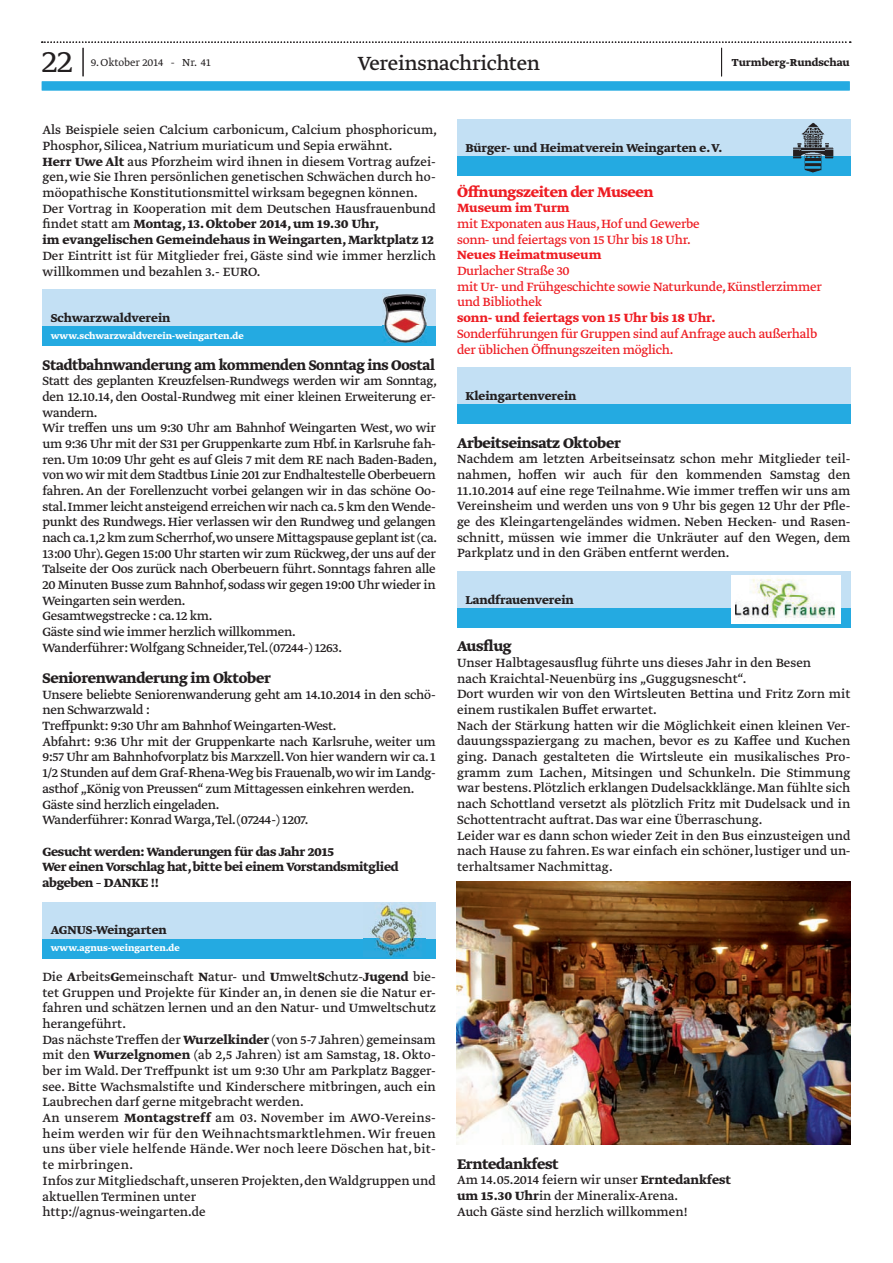
<style>
.page{position:relative;width:893px;height:1263px;background:#fff}
.page>*{position:absolute;margin:0;border:0;box-sizing:border-box;transform-origin:0 0}
.t1{font:300 36px "Greta Text Std";color:#231f20}
.t2{font:22.5px "Greta Text Std";letter-spacing:-.015em;color:#231f20}
.t3{font:700 16.5px "Greta Text Std";letter-spacing:-.02em;color:#231f20}
.t4{font:700 16.5px "Greta Text Std";letter-spacing:-.02em;color:#231f20;scale:.96 1}
.t5{font:700 16.5px "Greta Text Std";letter-spacing:-.02em;color:#ee1d23}
.t6{font:14.1px/15.8px "Greta Text Std";color:#231f20}
.t7{font:14.1px/15.8px "Greta Text Std";letter-spacing:-.02em;color:#231f20}
.t8{font:14.1px/15.8px "Greta Text Std";letter-spacing:-.02em;color:#ee1d23}
.t9{font:700 14.1px/15.8px "Greta Text Std";letter-spacing:-.02em;color:#231f20}
.t10{font:700 14.1px "Greta Text Std";color:#ee1d23}
.t11{font:700 13.5px "Greta Text Std";color:#231f20}
.t12{font:300 12px "Greta Text Std";color:#231f20}
.t13{font:700 12px "Greta Text Std";color:#231f20}
.t14{font:700 10.5px "Greta Text Std";color:#fff}
.s1{font-weight:700}
</style>
<div class="page">
<div style="left:42px;top:81px;width:808px;height:9px;background:#24aae1"></div>
<svg style="left:42px;top:41px;width:809px;height:35px"></svg>
<div style="left:43px;top:289px;width:393px;height:57px;background:#c3e0f4"></div>
<div style="left:43px;top:326px;width:393px;height:20px;background:#24aae1"></div>
<img style="left:383px;top:294px;width:43px;height:48px">
<div style="left:43px;top:901px;width:393px;height:57px;background:#c3e0f4"></div>
<div style="left:43px;top:938px;width:393px;height:20px;background:#24aae1"></div>
<img style="left:370px;top:904px;width:52px;height:53px">
<div style="left:457px;top:119px;width:393px;height:57px;background:#c3e0f4"></div>
<div style="left:457px;top:156px;width:393px;height:20px;background:#24aae1"></div>
<img style="left:793px;top:122px;width:41px;height:51px">
<div style="left:457px;top:367px;width:393px;height:57px;background:#c3e0f4"></div>
<div style="left:457px;top:404px;width:393px;height:20px;background:#24aae1"></div>
<div style="left:457px;top:571px;width:393px;height:57px;background:#c3e0f4"></div>
<div style="left:457px;top:608px;width:393px;height:20px;background:#24aae1"></div>
<img style="left:731px;top:575px;width:110px;height:49px">
<img style="left:457px;top:882px;width:394px;height:263px">
<h1 class="t1" style="left:42px;top:41px;width:32px">22</h1>
<p class="t12" style="left:91px;top:56px;width:122px">9. Oktober 2014 - Nr. 41</p>
<h2 class="t2" style="left:358px;top:50px;width:184px">Vereinsnachrichten</h2>
<p class="t13" style="left:732px;top:56px;width:119px">Turmberg-Rundschau</p>
<p class="t6" style="left:43px;top:123px;width:396px">Als Beispiele seien Calcium carbonicum, Calcium phosphoricum, Phosphor, Silicea, Natrium muriaticum und Sepia erwähnt.<br><span class="s1">Herr Uwe Alt</span> aus Pforzheim wird ihnen in diesem Vortrag aufzei&shy;gen, wie Sie Ihren persönlichen genetischen Schwächen durch ho&shy;möopathische Konstitutionsmittel wirksam begegnen können.<br>Der Vortrag in Kooperation mit dem Deutschen Hausfrauenbund findet statt am <span class="s1">Montag, 13. Oktober 2014, um 19.30 Uhr,<br>im evangelischen Gemeindehaus in Weingarten, Marktplatz 12</span></p>
<p class="t6" style="left:43px;top:248px;width:395px">Der Eintritt ist für Mitglieder frei, Gäste sind wie immer herzlich willkommen und bezahlen 3.- EURO.</p>
<p class="t11" style="left:51px;top:310px;width:121px">Schwarzwaldverein</p>
<p class="t14" style="left:51px;top:329px;width:194px">www.schwarzwaldverein-weingarten.de</p>
<p class="t4" style="left:43px;top:355px;width:410px">Stadtbahnwanderung am kommenden Sonntag ins Oostal</p>
<p class="t7" style="left:43px;top:374px;width:396px">Statt des geplanten Kreuzfelsen-Rundwegs werden wir am Sonntag, den 12.10.14, den Oostal-Rundweg mit einer kleinen Erweiterung er&shy;wandern.<br>Wir treffen uns um 9:30 Uhr am Bahnhof Weingarten West, wo wir um 9:36 Uhr mit der S31 per Gruppenkarte zum Hbf. in Karlsruhe fah&shy;ren. Um 10:09 Uhr geht es auf Gleis 7 mit dem RE nach Baden-Baden, von wo wir mit dem Stadtbus Linie 201 zur Endhaltestelle Oberbeuern fahren. An der Forellenzucht vorbei gelangen wir in das schöne Oo&shy;stal.Immer leicht ansteigend erreichen wir nach ca.5 km den Wende&shy;punkt des Rundwegs. Hier verlassen wir den Rundweg und gelangen nach ca.1,2 km zum Scherrhof,wo unsere Mittagspause geplant ist (ca.<br>13:00 Uhr). Gegen 15:00 Uhr starten wir zum Rückweg, der uns auf der Talseite der Oos zurück nach Oberbeuern führt. Sonntags fahren alle 20 Minuten Busse zum Bahnhof,sodass wir gegen 19:00 Uhr wieder in Weingarten sein werden.<br>Gesamtwegstrecke : ca. 12 km.<br>Gäste sind wie immer herzlich willkommen.<br>Wanderführer: Wolfgang Schneider,Tel. (07244-) 1263.</p>
<p class="t3" style="left:43px;top:668px;width:230px">Seniorenwanderung im Oktober</p>
<p class="t7" style="left:43px;top:687px;width:395px">Unsere beliebte Seniorenwanderung geht am 14.10.2014 in den schö&shy;nen Schwarzwald :<br>Treffpunkt: 9:30 Uhr am Bahnhof Weingarten-West.<br>Abfahrt: 9:36 Uhr mit der Gruppenkarte nach Karlsruhe, weiter um 9:57 Uhr am Bahnhofvorplatz bis Marxzell. Von hier wandern wir ca. 1<br>1/2 Stunden auf dem Graf-Rhena-Weg bis Frauenalb,wo wir im Landg&shy;asthof „König von Preussen“ zum Mittagessen einkehren werden.<br>Gäste sind herzlich eingeladen.<br>Wanderführer: Konrad Warga,Tel. (07244-) 1207.</p>
<p class="t9" style="left:43px;top:844px;width:358px">Gesucht werden: Wanderungen für das Jahr 2015<br>Wer einen Vorschlag hat, bitte bei einem Vorstandsmitglied abgeben – DANKE !!</p>
<p class="t11" style="left:51px;top:922px;width:117px">AGNUS-Weingarten</p>
<p class="t14" style="left:51px;top:942px;width:130px">www.agnus-weingarten.de</p>
<p class="t6" style="left:43px;top:969px;width:395px">Die <span class="s1">A</span>rbeits<span class="s1">G</span>emeinschaft <span class="s1">N</span>atur- und <span class="s1">U</span>mwelt<span class="s1">S</span>chutz-<span class="s1">Jugend</span> bie&shy;tet Gruppen und Projekte für Kinder an, in denen sie die Natur er&shy;fahren und schätzen lernen und an den Natur- und Umweltschutz herangeführt.<br>Das nächste Treffen der <span class="s1">Wurzelkinder</span> (von 5-7 Jahren) gemeinsam mit den <span class="s1">Wurzelgnomen</span> (ab 2,5 Jahren) ist am Samstag, 18. Okto&shy;ber im Wald. Der Treffpunkt ist um 9:30 Uhr am Parkplatz Bagger&shy;see. Bitte Wachsmalstifte und Kinderschere mitbringen, auch ein Laubrechen darf gerne mitgebracht werden.<br>An unserem <span class="s1">Montagstreff</span> am 03. November im AWO-Vereins&shy;heim werden wir für den Weihnachtsmarktlehmen. Wir freuen uns über viele helfende Hände. Wer noch leere Döschen hat, bit&shy;te mirbringen.<br>Infos zur Mitgliedschaft, unseren Projekten, den Waldgruppen und aktuellen Terminen unter<br>http://agnus-weingarten.de</p>
<p class="t11" style="left:465px;top:140px;width:259px">Bürger- und Heimatverein Weingarten e. V.</p>
<p class="t5" style="left:457px;top:182px;width:198px">Öffnungszeiten der Museen</p>
<p class="t10" style="left:457px;top:200px;width:114px">Museum im Turm</p>
<p class="t8" style="left:457px;top:217px;width:244px">mit Exponaten aus Haus, Hof und Gewerbe sonn- und feiertags von 15 Uhr bis 18 Uhr.</p>
<p class="t10" style="left:457px;top:247px;width:146px">Neues Heimatmuseum</p>
<p class="t8" style="left:457px;top:264px;width:366px">Durlacher Straße 30<br>mit Ur- und Frühgeschichte sowie Naturkunde, Künstlerzimmer und Bibliothek</p>
<p class="t10" style="left:457px;top:310px;width:260px">sonn- und feiertags von 15 Uhr bis 18 Uhr.</p>
<p class="t8" style="left:457px;top:326px;width:362px">Sonderführungen für Gruppen sind auf Anfrage auch außerhalb der üblichen Öffnungszeiten möglich.</p>
<p class="t11" style="left:465px;top:387px;width:113px">Kleingartenverein</p>
<p class="t3" style="left:457px;top:433px;width:165px">Arbeitseinsatz Oktober</p>
<p class="t6" style="left:457px;top:452px;width:395px;text-align:justify">Nachdem am letzten Arbeitseinsatz schon mehr Mitglieder teil&shy;nahmen, hoffen wir auch für den kommenden Samstag den 11.10.2014 auf eine rege Teilnahme. Wie immer treffen wir uns am Vereinsheim und werden uns von 9 Uhr bis gegen 12 Uhr der Pfle&shy;ge des Kleingartengeländes widmen. Neben Hecken- und Rasen&shy;schnitt, müssen wie immer die Unkräuter auf den Wegen, dem Parkplatz und in den Gräben entfernt werden.</p>
<p class="t11" style="left:465px;top:592px;width:110px">Landfrauenverein</p>
<p class="t3" style="left:457px;top:637px;width:56px">Ausflug</p>
<p class="t6" style="left:457px;top:656px;width:395px">Unser Halbtagesausflug führte uns dieses Jahr in den Besen<br>nach Kraichtal-Neuenbürg ins „Guggugsnescht“.<br>Dort wurden wir von den Wirtsleuten Bettina und Fritz Zorn mit einem rustikalen Buffet erwartet.<br>Nach der Stärkung hatten wir die Möglichkeit einen kleinen Ver&shy;dauungsspaziergang zu machen, bevor es zu Kaffee und Kuchen ging. Danach gestalteten die Wirtsleute ein musikalisches Pro&shy;gramm zum Lachen, Mitsingen und Schunkeln. Die Stimmung war bestens. Plötzlich erklangen Dudelsackklänge. Man fühlte sich nach Schottland versetzt als plötzlich Fritz mit Dudelsack und in Schottentracht auftrat. Das war eine Überraschung.<br>Leider war es dann schon wieder Zeit in den Bus einzusteigen und nach Hause zu fahren. Es war einfach ein schöner, lustiger und un&shy;terhaltsamer Nachmittag.</p>
<p class="t3" style="left:457px;top:1154px;width:103px">Erntedankfest</p>
<p class="t6" style="left:457px;top:1173px;width:275px">Am 14.05.2014 feiern wir unser <span class="s1">Erntedankfest um 15.30 Uhr</span>in der Mineralix-Arena.<br>Auch Gäste sind herzlich willkommen!</p>
</div>
